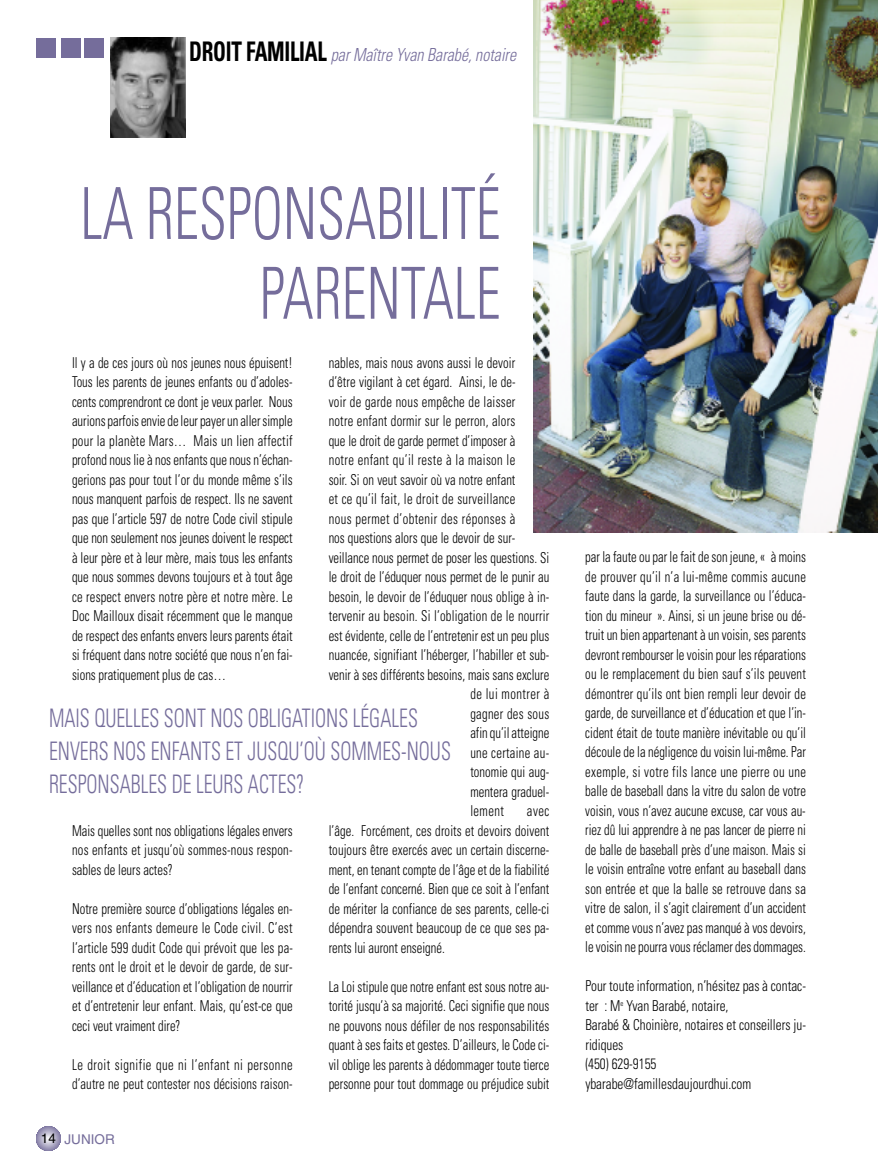
<style>
.page{position:relative;width:878px;height:1175px;background:#fff}
.page>*{position:absolute;margin:0;border:0;box-sizing:border-box;transform-origin:0 0}
.t1{font:300 condensed 71.7px/79.8px "Univers";color:#756d9b;text-align:right;scale:.78 1}
.t2{font:300 condensed 25.5px/33px "Univers";color:#756d9b;scale:.78 1}
.t3{font:italic 300 condensed 18px "Univers";color:#756d9b;scale:.89 1}
.t4{font:300 condensed 15px/19.5px "Univers";color:#000;text-align:justify;scale:.84 1}
.t5{font:300 condensed 15px/19.5px "Univers";color:#000;scale:.88 1}
.t6{font:300 condensed 15px "Univers";letter-spacing:.025em;color:#000;scale:.84 1}
.t7{font:300 condensed 15px "Univers";letter-spacing:.02em;color:#000;scale:.84 1}
.t8{font:300 condensed 15px "Univers";letter-spacing:.035em;color:#000;scale:.84 1}
.t9{font:300 condensed 15px "Univers";letter-spacing:.03em;color:#000;scale:.84 1}
.t10{font:13.5px "Helvetica";color:#756d9b}
.s1{font-weight:700;font-style:normal;font-size:27px;color:#000}
.s2{color:#000}
</style>
<div class="page">
<svg style="left:36px;top:1126px;width:25px;height:25px"></svg>
<img style="left:533px;top:0;width:344px;height:532px">
<div style="left:84px;top:39px;width:20px;height:19px;background:#756d9b"></div>
<div style="left:61px;top:39px;width:20px;height:19px;background:#756d9b"></div>
<div style="left:36px;top:39px;width:20px;height:19px;background:#756d9b"></div>
<img style="left:110px;top:38px;width:75px;height:99px">
<p class="t3" style="left:189px;top:48px;width:369px"><span class="s1">DROIT FAMILIAL</span> par Maître Yvan Barabé, notaire</p>
<h1 class="t1" style="left:81px;top:180px;width:540px">LA RESPONSABILITÉ<br>PARENTALE</h1>
<p class="t4" style="left:328px;top:354px;width:224px">nables, mais nous avons aussi le devoir</p>
<p class="t4" style="left:328px;top:373px;width:224px">d’être vigilant à cet égard. Ainsi, le de-</p>
<p class="t7" style="left:328px;top:396px;width:224px">voir de garde nous empêche de laisser</p>
<p class="t4" style="left:328px;top:412px;width:224px">notre enfant dormir sur le perron, alors</p>
<p class="t4" style="left:328px;top:432px;width:224px">que le droit de garde permet d’imposer à</p>
<p class="t9" style="left:328px;top:454px;width:224px">notre enfant qu’il reste à la maison le</p>
<p class="t4" style="left:328px;top:471px;width:224px">soir. Si on veut savoir où va notre enfant</p>
<p class="t6" style="left:328px;top:493px;width:224px">et ce qu’il fait, le droit de surveillance</p>
<p class="t8" style="left:328px;top:513px;width:224px">nous permet d’obtenir des réponses à</p>
<p class="t4" style="left:328px;top:529px;width:224px">nos questions alors que le devoir de sur-</p>
<p class="t4" style="left:328px;top:549px;width:264px">veillance nous permet de poser les questions. Si</p>
<p class="t4" style="left:328px;top:568px;width:264px">le droit de l’éduquer nous permet de le punir au</p>
<p class="t4" style="left:328px;top:588px;width:264px">besoin, le devoir de l’éduquer nous oblige à in-</p>
<p class="t4" style="left:328px;top:607px;width:264px">tervenir au besoin. Si l’obligation de le nourrir</p>
<p class="t4" style="left:328px;top:627px;width:264px">est évidente, celle de l’entretenir est un peu plus</p>
<p class="t4" style="left:328px;top:646px;width:264px">nuancée, signifiant l’héberger, l’habiller et sub-</p>
<p class="t4" style="left:328px;top:666px;width:264px">venir à ses différents besoins, mais sans exclure</p>
<p class="t8" style="left:470px;top:688px;width:95px">de lui montrer à</p>
<p class="t6" style="left:470px;top:708px;width:95px">gagner des sous</p>
<p class="t4" style="left:470px;top:724px;width:95px">afin qu’il atteigne</p>
<p class="t7" style="left:470px;top:747px;width:95px">une certaine au-</p>
<p class="t4" style="left:470px;top:763px;width:95px">tonomie qui aug-</p>
<p class="t4" style="left:470px;top:783px;width:95px">mentera graduel-</p>
<p class="t4" style="left:470px;top:802px;width:42px">lement</p>
<p class="t4" style="left:72px;top:354px;width:264px">Il y a de ces jours où nos jeunes nous épuisent!<br>Tous les parents de jeunes enfants ou d’adoles&shy;cents comprendront ce dont je veux parler. Nous aurions parfois envie de leur payer un aller simple pour la planète Mars… Mais un lien affectif profond nous lie à nos enfants que nous n’échan&shy;gerions pas pour tout l’or du monde même s’ils nous manquent parfois de respect. Ils ne savent pas que l’article 597 de notre Code civil stipule que non seulement nos jeunes doivent le respect à leur père et à leur mère, mais tous les enfants que nous sommes devons toujours et à tout âge ce respect envers notre père et notre mère. Le Doc Mailloux disait récemment que le manque de respect des enfants envers leurs parents était si fréquent dans notre société que nous n’en fai&shy;sions pratiquement plus de cas…</p>
<h2 class="t2" style="left:49px;top:704px;width:517px">MAIS QUELLES SONT NOS OBLIGATIONS LÉGALES<br>ENVERS NOS ENFANTS ET JUSQU’OÙ SOMMES-NOUS<br>RESPONSABLES DE LEURS ACTES?</h2>
<p class="t4" style="left:328px;top:802px;width:264px;text-indent:198px">avec l’âge. Forcément, ces droits et devoirs doivent toujours être exercés avec un certain discerne&shy;ment, en tenant compte de l’âge et de la fiabilité de l’enfant concerné. Bien que ce soit à l’enfant de mériter la confiance de ses parents, celle-ci dépendra souvent beaucoup de ce que ses pa&shy;rents lui auront enseigné.</p>
<p class="t4" style="left:328px;top:978px;width:264px">La Loi stipule que notre enfant est sous notre au&shy;torité jusqu’à sa majorité. Ceci signifie que nous ne pouvons nous défiler de nos responsabilités quant à ses faits et gestes. D’ailleurs, le Code ci&shy;vil oblige les parents à dédommager toute tierce personne pour tout dommage ou préjudice subit</p>
<p class="t4" style="left:72px;top:822px;width:264px">Mais quelles sont nos obligations légales envers nos enfants et jusqu’où sommes-nous respon&shy;sables de leurs actes?</p>
<p class="t4" style="left:72px;top:900px;width:264px">Notre première source d’obligations légales en&shy;vers nos enfants demeure le Code civil. C’est l’article 599 dudit Code qui prévoit que les pa&shy;rents ont le droit et le devoir de garde, de sur&shy;veillance et d’éducation et l’obligation de nourrir et d’entretenir leur enfant. Mais, qu’est-ce que ceci veut vraiment dire?</p>
<p class="t4" style="left:72px;top:1056px;width:264px">Le droit signifie que ni l’enfant ni personne d’autre ne peut contester nos décisions raison-</p>
<p class="t10" style="left:41px;top:1134px;width:75px"><span class="s2">14</span> JUNIOR</p>
<p class="t4" style="left:585px;top:548px;width:264px">par la faute ou par le fait de son jeune, « à moins de prouver qu’il n’a lui-même commis aucune faute dans la garde, la surveillance ou l’éduca&shy;tion du mineur ». Ainsi, si un jeune brise ou dé&shy;truit un bien appartenant à un voisin, ses parents devront rembourser le voisin pour les réparations ou le remplacement du bien sauf s’ils peuvent démontrer qu’ils ont bien rempli leur devoir de garde, de surveillance et d’éducation et que l’in&shy;cident était de toute manière inévitable ou qu’il découle de la négligence du voisin lui-même. Par exemple, si votre fils lance une pierre ou une balle de baseball dans la vitre du salon de votre voisin, vous n’avez aucune excuse, car vous au&shy;riez dû lui apprendre à ne pas lancer de pierre ni de balle de baseball près d’une maison. Mais si le voisin entraîne votre enfant au baseball dans son entrée et que la balle se retrouve dans sa vitre de salon, il s’agit clairement d’un accident et comme vous n’avez pas manqué à vos devoirs, le voisin ne pourra vous réclamer des dommages.</p>
<p class="t5" style="left:585px;top:977px;width:252px">Pour toute information, n’hésitez pas à contac&shy;ter : M<sup>e</sup> Yvan Barabé, notaire,<br>Barabé &amp; Choinière, notaires et conseillers ju&shy;ridiques<br>(450) 629-9155 ybarabe@famillesdaujourdhui.com</p>
</div>
